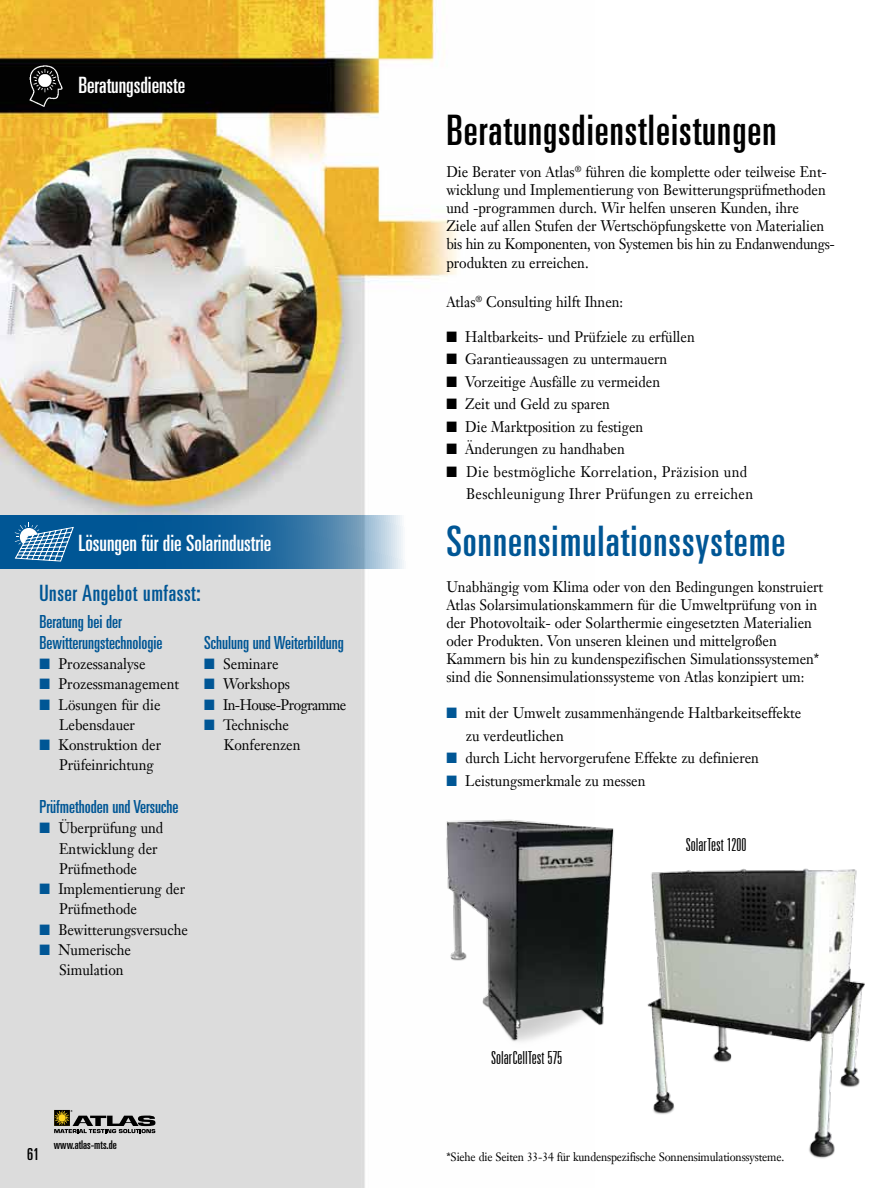
<style>
.page{position:relative;width:891px;height:1188px;background:#fff}
.page>*{position:absolute;margin:0;border:0;box-sizing:border-box;transform-origin:0 0}
.t1{font:ultra-condensed 42px "Univers";letter-spacing:.025em;color:#000}
.t2{font:ultra-condensed 42px "Univers";letter-spacing:.025em;color:#005695}
.t3{font:ultra-condensed 22.5px "Univers";color:#fff}
.t4{font:ultra-condensed 22.5px "Univers";letter-spacing:.025em;color:#005695}
.t5{font:ultra-condensed 18px/21px "Univers";color:#005695}
.t6{font:300 ultra-condensed 18px "Univers LT";color:#000}
.t7{font:ultra-condensed 16.5px "Univers";color:#000}
.t8{font:15px/18px "Janson Text LT";color:#000;scale:.93 1}
.t9{font:15px/22.5px "Janson Text LT";letter-spacing:.025em;color:#000;scale:.93 1}
.t10{font:15px "Janson Text LT";letter-spacing:-.04em;color:#000;scale:.93 1}
.t11{font:12px "Janson Text LT";letter-spacing:-.015em;color:#000;scale:.93 1}
.t12{font:ultra-condensed 12px "Univers";color:#000}
.s1{color:#005695}
</style>
<div class="page">
<img style="left:0;top:0;width:457px;height:1188px">
<img style="left:25px;top:62px;width:41px;height:50px">
<svg style="left:54px;top:1110px;width:101px;height:23px"></svg>
<svg style="left:0;top:515px;width:457px;height:53px"></svg>
<svg style="left:15px;top:522px;width:59px;height:40px"></svg>
<img style="left:423px;top:798px;width:442px;height:371px">
<h2 class="t3" style="left:78px;top:72px;width:109px">Beratungsdienste</h2>
<h2 class="t3" style="left:78px;top:530px;width:195px">Lösungen für die Solarindustrie</h2>
<h2 class="t4" style="left:40px;top:580px;width:163px">Unser Angebot umfasst:</h2>
<p class="t5" style="left:40px;top:611px;width:124px">Beratung bei der<br>Bewitterungstechnologie</p>
<p class="t8" style="left:40px;top:655px;width:115px"><span class="s1">■</span> Prozessanalyse</p>
<p class="t8" style="left:40px;top:675px;width:151px"><span class="s1">■</span> Prozessmanagement</p>
<p class="t8" style="left:40px;top:694px;width:131px;line-height:20.2px;text-align:center"><span class="s1">■</span> Lösungen für die<br>Lebensdauer</p>
<p class="t8" style="left:59px;top:735px;width:111px;line-height:20.2px;text-indent:-20px"><span class="s1">■</span> Konstruktion der<br>Prüfeinrichtung</p>
<p class="t5" style="left:40px;top:796px;width:140px">Prüfmethoden und Versuche</p>
<p class="t8" style="left:59px;top:818px;width:114px;line-height:20.2px;text-indent:-20px"><span class="s1">■</span> Überprüfung und<br>Entwicklung der<br>Prüfmethode</p>
<p class="t8" style="left:59px;top:879px;width:137px;line-height:20.2px;text-indent:-20px"><span class="s1">■</span> Implementierung der<br>Prüfmethode</p>
<p class="t8" style="left:40px;top:920px;width:161px"><span class="s1">■</span> Bewitterungsversuche</p>
<p class="t8" style="left:59px;top:939px;width:79px;line-height:20.2px;text-indent:-20px"><span class="s1">■</span> Numerische<br>Simulation</p>
<p class="t5" style="left:204px;top:632px;width:141px">Schulung und Weiterbildung</p>
<p class="t8" style="left:204px;top:655px;width:82px"><span class="s1">■</span> Seminare</p>
<p class="t8" style="left:204px;top:675px;width:94px"><span class="s1">■</span> Workshops</p>
<p class="t10" style="left:204px;top:695px;width:154px"><span class="s1">■</span> In-House-Programme</p>
<p class="t8" style="left:224px;top:714px;width:84px;line-height:20.2px;text-indent:-20px"><span class="s1">■</span> Technische<br>Konferenzen</p>
<p class="t7" style="left:27px;top:1145px;width:14px">61</p>
<p class="t12" style="left:54px;top:1138px;width:64px">www.atlas-mts.de</p>
<h1 class="t1" style="left:446px;top:107px;width:332px">Beratungsdienstleistungen</h1>
<p class="t8" style="left:446px;top:163px;width:419px">Die Berater von Atlas<sup>®</sup> führen die komplette oder teilweise Ent&shy;wicklung und Implementierung von Bewitterungsprüfmethoden und -programmen durch. Wir helfen unseren Kunden, ihre<br>Ziele auf allen Stufen der Wertschöpfungskette von Materialien bis hin zu Komponenten, von Systemen bis hin zu Endanwendungs-</p>
<p class="t8" style="left:446px;top:254px;width:154px">produkten zu erreichen.</p>
<p class="t8" style="left:446px;top:293px;width:192px">Atlas<sup>®</sup> Consulting hilft Ihnen:</p>
<p class="t8" style="left:446px;top:328px;width:269px">■ Haltbarkeits- und Prüfziele zu erfüllen</p>
<p class="t8" style="left:446px;top:350px;width:239px">■ Garantieaussagen zu untermauern</p>
<p class="t8" style="left:446px;top:373px;width:231px">■ Vorzeitige Ausfälle zu vermeiden</p>
<p class="t8" style="left:446px;top:395px;width:177px">■ Zeit und Geld zu sparen</p>
<p class="t8" style="left:446px;top:418px;width:213px">■ Die Marktposition zu festigen</p>
<p class="t8" style="left:446px;top:440px;width:193px">■ Änderungen zu handhaben</p>
<p class="t9" style="left:466px;top:460px;width:310px;text-indent:-20px">■ Die bestmögliche Korrelation, Präzision und<br>Beschleunigung Ihrer Prüfungen zu erreichen</p>
<h1 class="t2" style="left:446px;top:517px;width:341px">Sonnensimulationssysteme</h1>
<p class="t8" style="left:446px;top:578px;width:407px">Unabhängig vom Klima oder von den Bedingungen konstruiert Atlas Solarsimulationskammern für die Umweltprüfung von in der Photovoltaik- oder Solarthermie eingesetzten Materialien oder Produkten. Von unseren kleinen und mittelgroßen Kammern bis hin zu kundenspezifischen Simulationssystemen* sind die Sonnensimulationssysteme von Atlas konzipiert um:</p>
<p class="t8" style="left:466px;top:702px;width:362px;line-height:22.5px;text-indent:-20px"><span class="s1">■</span> mit der Umwelt zusammenhängende Haltbarkeitseffekte zu verdeutlichen</p>
<p class="t8" style="left:446px;top:749px;width:338px"><span class="s1">■</span> durch Licht hervorgerufene Effekte zu definieren</p>
<p class="t8" style="left:446px;top:772px;width:216px"><span class="s1">■</span> Leistungsmerkmale zu messen</p>
<p class="t6" style="left:491px;top:1049px;width:73px">SolarCellTest 575</p>
<p class="t6" style="left:686px;top:836px;width:62px">SolarTest 1200</p>
<p class="t11" style="left:446px;top:1149px;width:365px">*Siehe die Seiten 33-34 für kundenspezifische Sonnensimulationssysteme.</p>
</div>
